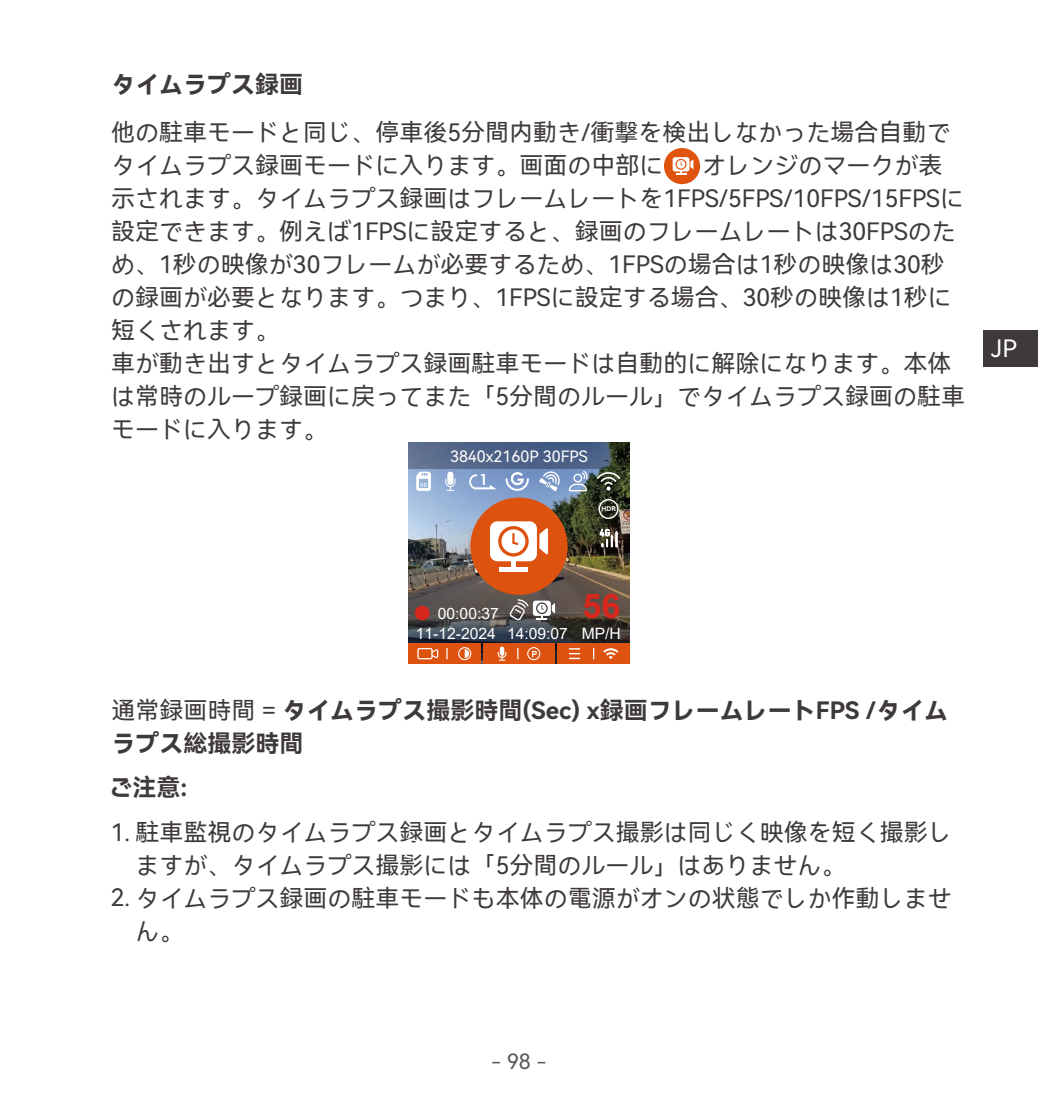
<style>
.page{position:relative;width:1038px;height:1106px;background:#fff}
.page>*{position:absolute;margin:0;border:0;box-sizing:border-box;transform-origin:0 0}
.t1{font:700 34.2px "Arial";color:#d6281d}
.t2{font:24px/33px "Harmony OS Sans SC";color:#3e3a39}
.t3{font:24px/33px "Harmony OS Sans SC Bold";color:#3e3a39}
.t4{font:24px "Harmony OS Sans SC";color:#fff}
.t5{font:21px "Harmony OS Sans SC";color:#5a5858}
.t6{font:15.6px/20.4px "Arial";color:#fff}
.t7{font:15.6px "Harmony OS Sans SC";color:#fff}
.t8{font:6.6px "Harmony OS Sans SC Bold";color:#fff}
.s1{font-family:"Harmony OS Sans SC"}
</style>
<div class="page">
<div style="left:983px;top:330px;width:54px;height:37px;background:#3e3a39"></div>
<div style="left:664px;top:148px;width:36px;height:36px;background:#e0530e;border-radius:50%"></div>
<svg style="left:672px;top:157px;width:21px;height:18px"></svg>
<img style="left:408px;top:468px;width:221px;height:196px">
<div style="left:415px;top:605px;width:14px;height:15px;background:#d6281d;border-radius:7px"></div>
<svg style="left:408px;top:442px;width:221px;height:26px;background:#4b5e7d"></svg>
<div style="left:408px;top:643px;width:72px;height:21px;background:#de520f"></div>
<svg style="left:458px;top:647px;width:13px;height:13px"></svg>
<svg style="left:417px;top:648px;width:21px;height:11px"></svg>
<div style="left:483px;top:643px;width:72px;height:21px;background:#de520f"></div>
<svg style="left:497px;top:646px;width:9px;height:14px"></svg>
<svg style="left:527px;top:647px;width:13px;height:13px"></svg>
<div style="left:557px;top:643px;width:72px;height:21px;background:#de520f"></div>
<svg style="left:569px;top:648px;width:11px;height:11px"></svg>
<svg style="left:603px;top:648px;width:15px;height:11px"></svg>
<svg style="left:416px;top:471px;width:15px;height:20px"></svg>
<svg style="left:596px;top:472px;width:24px;height:19px"></svg>
<svg style="left:568px;top:471px;width:19px;height:20px"></svg>
<svg style="left:539px;top:471px;width:20px;height:20px"></svg>
<svg style="left:505px;top:472px;width:24px;height:19px"></svg>
<svg style="left:469px;top:474px;width:27px;height:15px"></svg>
<div style="left:447px;top:471px;width:6px;height:14px;background:#fff;border-radius:3px"></div>
<svg style="left:445px;top:478px;width:10px;height:13px"></svg>
<div style="left:598px;top:499px;width:20px;height:20px;border:1px solid #fff;border-radius:50%"></div>
<svg style="left:599px;top:529px;width:18px;height:18px"></svg>
<svg style="left:510px;top:599px;width:45px;height:21px"></svg>
<div style="left:470px;top:497px;width:97px;height:98px;background:#de520f;border-radius:49px"></div>
<hr style="left:511px;top:561px;width:4px;height:10px;background:#fff">
<hr style="left:499px;top:567px;width:28px;height:4px;background:#fff">
<svg style="left:490px;top:521px;width:58px;height:40px"></svg>
<p class="t3" style="left:111px;top:67px;width:193px">タイムラプス録画</p>
<p class="t2" style="left:111px;top:115px;width:841px">他の駐車モードと同じ、停車後5分間内動き/衝撃を検出しなかった場合自動でタイムラプス録画モードに入ります。画面の中部に</p>
<p class="t2" style="left:111px;top:148px;width:855px;text-indent:591px">オレンジのマークが表示されます。タイムラプス録画はフレームレートを1FPS/5FPS/10FPS/15FPSに設定できます。例えば1FPSに設定すると、録画のフレームレートは30FPSのため、1秒の映像が30フレームが必要するため、1FPSの場合は1秒の映像は30秒の録画が必要となります。つまり、1FPSに設定する場合、30秒の映像は1秒に短くされます。<br>車が動き出すとタイムラプス録画駐車モードは自動的に解除になります。本体は常時のループ録画に戻ってまた「5分間のルール」でタイムラプス録画の駐車モードに入ります。</p>
<p class="t7" style="left:450px;top:445px;width:139px">3840x2160P 30FPS</p>
<p class="t8" style="left:601px;top:504px;width:16px">HDR</p>
<p class="t4" style="left:991px;top:332px;width:27px">JP</p>
<p class="t6" style="left:416px;top:603px;width:154px;text-indent:22px">00:00:37<br>11-12-2024 14:09:07</p>
<h1 class="t1" style="left:582px;top:581px;width:39px">56</h1>
<p class="t6" style="left:581px;top:623px;width:41px">MP/H</p>
<p class="t3" style="left:111px;top:693px;width:838px"><span class="s1">通常録画時間 =</span> タイムラプス撮影時間(Sec) x録画フレームレートFPS /タイムラプス総撮影時間</p>
<p class="t3" style="left:108px;top:770px;width:80px">ご注意:</p>
<p class="t2" style="left:111px;top:815px;width:842px">1. 駐車監視のタイムラプス録画とタイムラプス撮影は同じく映像を短く撮影し</p>
<p class="t2" style="left:135px;top:848px;width:711px">ますが、タイムラプス撮影には「5分間のルール」はありません。</p>
<p class="t2" style="left:111px;top:881px;width:842px">2. タイムラプス録画の駐車モードも本体の電源がオンの状態でしか作動しませ</p>
<p class="t2" style="left:135px;top:914px;width:49px">ん。</p>
<p class="t5" style="left:491px;top:1047px;width:57px">- 98 -</p>
</div>
